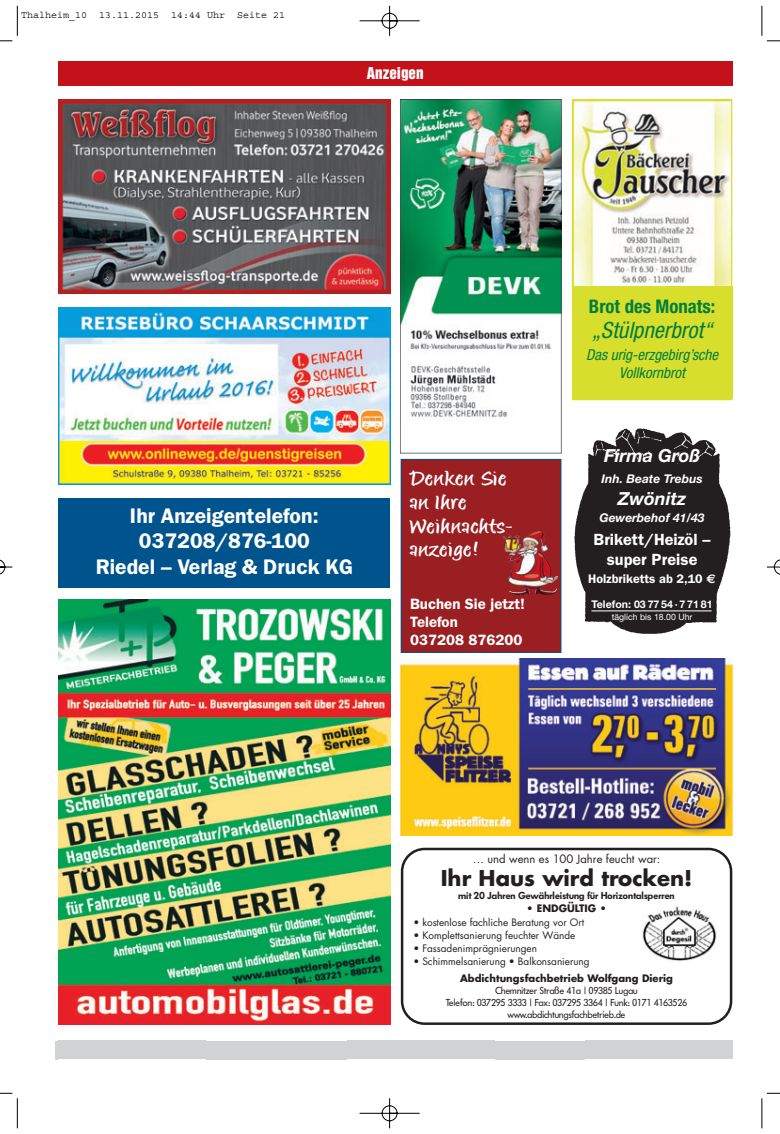
<style>
.page{position:relative;width:780px;height:1134px;background:#fff}
.page>*{position:absolute;margin:0;border:0;box-sizing:border-box;transform-origin:0 0}
.t1{font:italic condensed 22.5px "Helvetica Neue";color:#007e3d}
.t2{font:600 21.25px/25.5px "Franklin Gothic";color:#fff;text-align:center}
.t3{font:700 21.25px "Futura";color:#231f20}
.t4{font:18.75px/23.8px "Matthia LT";color:#fff;scale:1.35 1}
.t5{font:700 condensed 18.75px "Helvetica Neue";color:#007e3d}
.t6{font:italic 700 18px "Helvetica Neue";color:#fff}
.t7{font:600 16.25px/19.5px "Franklin Gothic";color:#fff;text-align:center}
.t8{font:italic condensed 15px/18px "Helvetica Neue";color:#007e3d;text-align:center}
.t9{font:600 15px/18px "Franklin Gothic";color:#fff}
.t10{font:15px "Helvetica Inserat";color:#fff}
.t11{font:600 12.5px "Franklin Gothic";color:#fff}
.t12{font:italic 700 12px "Helvetica Neue";color:#fff}
.t13{font:11.25px "Futura";color:#231f20}
.t14{font:700 10.62px "Helvetica Neue";color:#fff}
.t15{font:10px "Futura";color:#231f20}
.t16{font:10px/12px "Fut Boo Reg";color:#231f20;text-align:center}
.t17{font:700 10px "Futura";color:#231f20}
.t18{font:10px "Fut Dem Bol";color:#231f20}
.t19{font:10px "Courier";color:#000}
.t20{font:8.75px "Helvetica Neue";color:#fff}
.s1{font-family:"Euro Sans";font-weight:700}
</style>
<div class="page">
<img style="left:0;top:5px;width:780px;height:1123px">
<p class="t19" style="left:21px;top:11px;width:265px">Thalheim_10 13.11.2015 14:44 Uhr Seite 21</p>
<h3 class="t10" style="left:367px;top:67px;width:58px">Anzeigen</h3>
<h2 class="t2" style="left:96px;top:505px;width:259px">Ihr Anzeigentelefon:<br>037208/876-100<br>Riedel – Verlag &amp; Druck KG</h2>
<h3 class="t4" style="left:409px;top:468px;width:78px">Denken Sie an Ihre<br>Weihnachts&shy;anzeige!</h3>
<h3 class="t9" style="left:410px;top:596px;width:116px">Buchen Sie jetzt!<br>Telefon<br>037208 876200</h3>
<h3 class="t5" style="left:589px;top:299px;width:128px">Brot des Monats:</h3>
<h1 class="t1" style="left:591px;top:322px;width:122px">„Stülpnerbrot“</h1>
<h3 class="t8" style="left:586px;top:347px;width:134px">Das urig-erzgebirg’sche<br>Vollkornbrot</h3>
<h3 class="t6" style="left:604px;top:449px;width:98px">Firma Groß</h3>
<p class="t12" style="left:601px;top:475px;width:102px">Inh. Beate Trebus</p>
<h3 class="t6" style="left:618px;top:492px;width:70px">Zwönitz</h3>
<p class="t12" style="left:599px;top:514px;width:107px">Gewerbehof 41/43</p>
<h3 class="t7" style="left:593px;top:531px;width:118px">Brikett/Heizöl – super Preise</h3>
<p class="t11" style="left:588px;top:574px;width:129px">Holzbriketts ab 2,10 <span class="s1">€</span></p>
<p class="t14" style="left:591px;top:600px;width:123px">Telefon: 03 77 54 · 7 71 81</p>
<p class="t20" style="left:611px;top:614px;width:82px">täglich bis 18.00 Uhr</p>
<p class="t13" style="left:472px;top:854px;width:189px">… und wenn es 100 Jahre feucht war:</p>
<h2 class="t3" style="left:440px;top:869px;width:253px">Ihr Haus wird trocken!</h2>
<p class="t15" style="left:413px;top:917px;width:172px">• kostenlose fachliche Beratung vor Ort</p>
<p class="t15" style="left:413px;top:930px;width:163px">• Komplettsanierung feuchter Wände</p>
<p class="t15" style="left:413px;top:943px;width:125px">• Fassadenimprägnierungen</p>
<p class="t15" style="left:413px;top:957px;width:178px">• Schimmelsanierung • Balkonsanierung</p>
<p class="t18" style="left:458px;top:891px;width:218px">mit 20 Jahren Gewährleistung für Horizontalsperren</p>
<p class="t17" style="left:526px;top:904px;width:81px">• ENDGÜLTIG •</p>
<p class="t17" style="left:460px;top:974px;width:214px">Abdichtungsfachbetrieb Wolfgang Dierig</p>
<p class="t16" style="left:446px;top:985px;width:242px">Chemnitzer Straße 41a | 09385 Lugau<br>Telefon: 037295 3333 | Fax: 037295 3364 | Funk: 0171 4163526 www.abdichtungsfachbetrieb.de</p>
</div>
